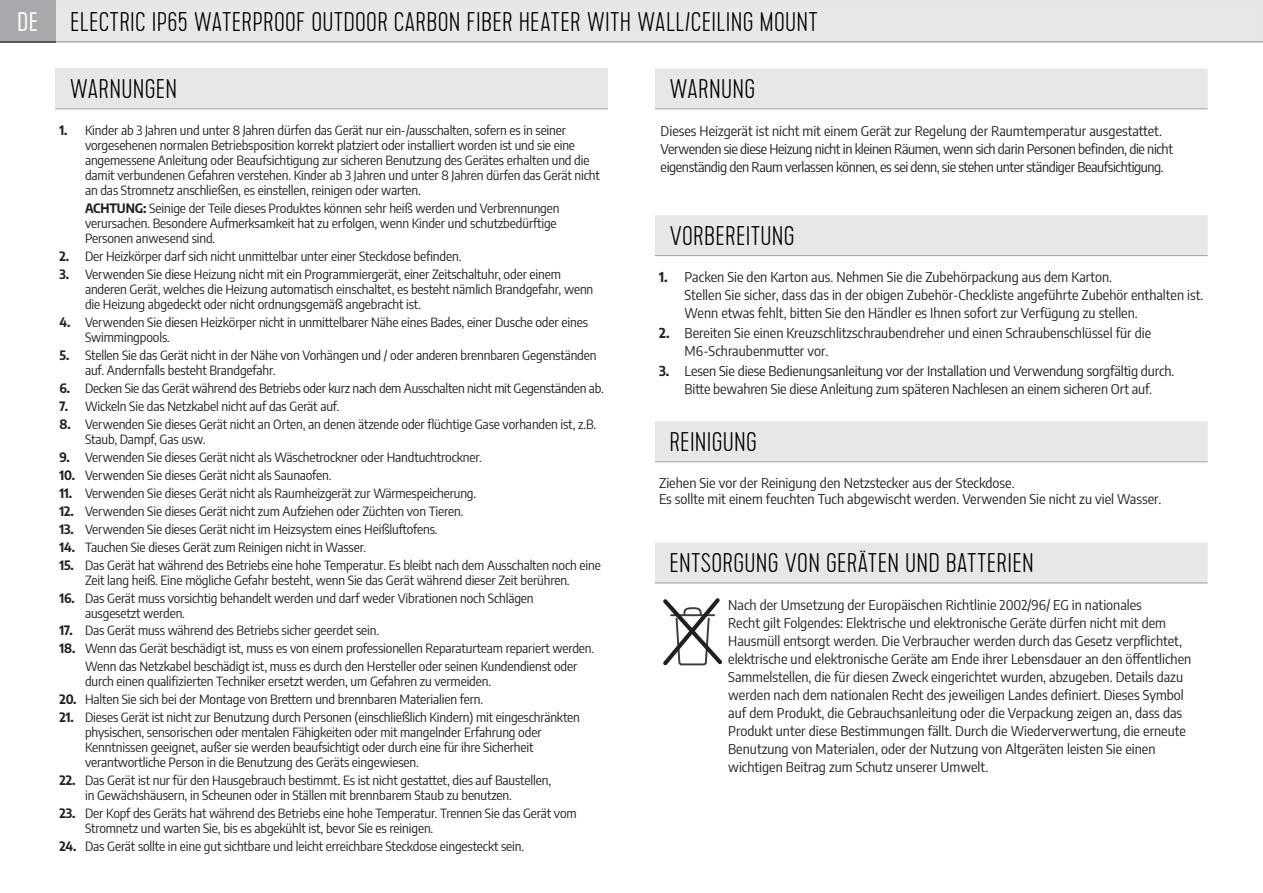
<style>
.page{position:relative;width:1263px;height:893px;background:#fff}
.page>*{position:absolute;margin:0;border:0;box-sizing:border-box;transform-origin:0 0}
.t1{font:100 27px "Cervo";letter-spacing:.01em;color:#000}
.t2{font:semi-condensed 13.5px/18px "Encode Sans";color:#231f20}
.t3{font:semi-condensed 13.5px/18px "Encode Sans";letter-spacing:-.03em;color:#231f20}
.t4{font:semi-condensed 12.75px/15px "Encode Sans";letter-spacing:-.01em;color:#231f20}
.s1{font-weight:300;color:#fff}
.s2{font-weight:700;font-size:12.9px}
.s3{font-weight:700}
</style>
<div class="page">
<div style="left:55px;top:0;width:1208px;height:43px;background:#e6e7e9"></div>
<div style="left:0;top:0;width:55px;height:43px;background:#57585a"></div>
<div style="left:0;top:0;width:55px;height:41px;background:#a8a9ad"></div>
<div style="left:55px;top:68px;width:553px;height:41px;background:#e6e7e9"></div>
<hr style="left:55px;top:108px;width:553px;height:1px;background:#a8a9ad">
<svg style="left:655px;top:68px;width:553px;height:514px"></svg>
<hr style="left:655px;top:108px;width:69px;height:1px;background:#a8a9ad">
<hr style="left:724px;top:108px;width:484px;height:1px;background:#a8a9ad">
<hr style="left:655px;top:255px;width:69px;height:1px;background:#a8a9ad">
<hr style="left:724px;top:255px;width:484px;height:1px;background:#a8a9ad">
<hr style="left:655px;top:461px;width:69px;height:1px;background:#a8a9ad">
<hr style="left:724px;top:461px;width:484px;height:1px;background:#a8a9ad">
<hr style="left:655px;top:582px;width:69px;height:2px;background:#a8a9ad">
<hr style="left:724px;top:582px;width:484px;height:2px;background:#a8a9ad">
<svg style="left:663px;top:599px;width:59px;height:67px"></svg>
<h1 class="t1" style="left:17px;top:7px;width:802px"><span class="s1">DE</span> ELECTRIC IP65 WATERPROOF OUTDOOR CARBON FIBER HEATER WITH WALL/CEILING MOUNT</h1>
<h1 class="t1" style="left:70px;top:74px;width:109px">WARNUNGEN</h1>
<p class="t4" style="left:85px;top:122px;width:516px;text-indent:-26px"><span class="s2">1.</span> Kinder ab 3 Jahren und unter 8 Jahren dürfen das Gerät nur ein-/ausschalten, sofern es in seiner vorgesehenen normalen Betriebsposition korrekt platziert oder installiert worden ist und sie eine angemessene Anleitung oder Beaufsichtigung zur sicheren Benutzung des Gerätes erhalten und die damit verbundenen Gefahren verstehen. Kinder ab 3 Jahren und unter 8 Jahren dürfen das Gerät nicht an das Stromnetz anschließen, es einstellen, reinigen oder warten.</p>
<p class="t4" style="left:85px;top:200px;width:476px"><span class="s3">ACHTUNG:</span> Seinige der Teile dieses Produktes können sehr heiß werden und Verbrennungen verursachen. Besondere Aufmerksamkeit hat zu erfolgen, wenn Kinder und schutzbedürftige<br>Personen anwesend sind.</p>
<p class="t4" style="left:60px;top:248px;width:403px"><span class="s3">2.</span> Der Heizkörper darf sich nicht unmittelbar unter einer Steckdose befinden.</p>
<p class="t4" style="left:85px;top:266px;width:510px;text-indent:-26px"><span class="s3">3.</span> Verwenden Sie diese Heizung nicht mit ein Programmiergerät, einer Zeitschaltuhr, oder einem anderen Gerät, welches die Heizung automatisch einschaltet, es besteht nämlich Brandgefahr, wenn die Heizung abgedeckt oder nicht ordnungsgemäß angebracht ist.</p>
<p class="t4" style="left:85px;top:314px;width:504px;text-indent:-26px"><span class="s3">4.</span> Verwenden Sie diesen Heizkörper nicht in unmittelbarer Nähe eines Bades, einer Dusche oder eines<br>Swimmingpools.</p>
<p class="t4" style="left:85px;top:347px;width:513px;text-indent:-26px"><span class="s3">5.</span> Stellen Sie das Gerät nicht in der Nähe von Vorhängen und / oder anderen brennbaren Gegenständen auf. Andernfalls besteht Brandgefahr.</p>
<p class="t4" style="left:60px;top:380px;width:546px"><span class="s3">6.</span> Decken Sie das Gerät während des Betriebs oder kurz nach dem Ausschalten nicht mit Gegenständen ab.</p>
<p class="t4" style="left:60px;top:398px;width:281px"><span class="s3">7.</span> Wickeln Sie das Netzkabel nicht auf das Gerät auf.</p>
<p class="t4" style="left:85px;top:416px;width:513px;text-indent:-26px"><span class="s3">8.</span> Verwenden Sie dieses Gerät nicht an Orten, an denen ätzende oder flüchtige Gase vorhanden ist, z.B.<br>Staub, Dampf, Gas usw.</p>
<p class="t4" style="left:60px;top:449px;width:424px"><span class="s3">9.</span> Verwenden Sie dieses Gerät nicht als Wäschetrockner oder Handtuchtrockner.</p>
<p class="t4" style="left:60px;top:467px;width:274px"><span class="s3">10.</span> Verwenden Sie dieses Gerät nicht als Saunaofen.</p>
<p class="t4" style="left:60px;top:485px;width:418px"><span class="s3">11.</span> Verwenden Sie dieses Gerät nicht als Raumheizgerät zur Wärmespeicherung.</p>
<p class="t4" style="left:60px;top:503px;width:405px"><span class="s3">12.</span> Verwenden Sie dieses Gerät nicht zum Aufziehen oder Züchten von Tieren.</p>
<p class="t4" style="left:60px;top:521px;width:380px"><span class="s3">13.</span> Verwenden Sie dieses Gerät nicht im Heizsystem eines Heißluftofens.</p>
<p class="t4" style="left:60px;top:539px;width:308px"><span class="s3">14.</span> Tauchen Sie dieses Gerät zum Reinigen nicht in Wasser.</p>
<p class="t4" style="left:60px;top:557px;width:543px;text-align:center"><span class="s3">15.</span> Das Gerät hat während des Betriebs eine hohe Temperatur. Es bleibt nach dem Ausschalten noch eine<br>Zeit lang heiß. Eine mögliche Gefahr besteht, wenn Sie das Gerät während dieser Zeit berühren.</p>
<p class="t4" style="left:85px;top:590px;width:450px;text-indent:-25px"><span class="s3">16.</span> Das Gerät muss vorsichtig behandelt werden und darf weder Vibrationen noch Schlägen ausgesetzt werden.</p>
<p class="t4" style="left:60px;top:623px;width:321px"><span class="s3">17.</span> Das Gerät muss während des Betriebs sicher geerdet sein.</p>
<p class="t4" style="left:85px;top:639px;width:511px;line-height:18px;text-indent:-26px"><span class="s3">18.</span> Wenn das Gerät beschädigt ist, muss es von einem professionellen Reparaturteam repariert werden.<br>Wenn das Netzkabel beschädigt ist, muss es durch den Hersteller oder seinen Kundendienst oder</p>
<p class="t4" style="left:85px;top:674px;width:408px">durch einen qualifizierten Techniker ersetzt werden, um Gefahren zu vermeiden.</p>
<p class="t4" style="left:60px;top:692px;width:425px"><span class="s3">20.</span> Halten Sie sich bei der Montage von Brettern und brennbaren Materialien fern.</p>
<p class="t4" style="left:85px;top:709px;width:496px;text-indent:-26px"><span class="s3">21.</span> Dieses Gerät ist nicht zur Benutzung durch Personen (einschließlich Kindern) mit eingeschränkten physischen, sensorischen oder mentalen Fähigkeiten oder mit mangelnder Erfahrung oder Kenntnissen geeignet, außer sie werden beaufsichtigt oder durch eine für ihre Sicherheit verantwortliche Person in die Benutzung des Geräts eingewiesen.</p>
<p class="t4" style="left:85px;top:772px;width:468px;text-indent:-26px"><span class="s3">22.</span> Das Gerät ist nur für den Hausgebrauch bestimmt. Es ist nicht gestattet, dies auf Baustellen, in Gewächshäusern, in Scheunen oder in Ställen mit brennbarem Staub zu benutzen.</p>
<p class="t4" style="left:85px;top:805px;width:493px;text-indent:-26px"><span class="s3">23.</span> Der Kopf des Geräts hat während des Betriebs eine hohe Temperatur. Trennen Sie das Gerät vom<br>Stromnetz und warten Sie, bis es abgekühlt ist, bevor Sie es reinigen.</p>
<p class="t4" style="left:60px;top:838px;width:466px"><span class="s3">24.</span> Das Gerät sollte in eine gut sichtbare und leicht erreichbare Steckdose eingesteckt sein.</p>
<h1 class="t1" style="left:669px;top:74px;width:87px">WARNUNG</h1>
<p class="t3" style="left:661px;top:121px;width:514px">Dieses Heizgerät ist nicht mit einem Gerät zur Regelung der Raumtemperatur ausgestattet.<br>Verwenden sie diese Heizung nicht in kleinen Räumen, wenn sich darin Personen befinden, die nicht eigenständig den Raum verlassen können, es sei denn, sie stehen unter ständiger Beaufsichtigung.</p>
<h1 class="t1" style="left:669px;top:221px;width:127px">VORBEREITUNG</h1>
<p class="t2" style="left:685px;top:268px;width:520px;text-indent:-26px"><span class="s3">1.</span> Packen Sie den Karton aus. Nehmen Sie die Zubehörpackung aus dem Karton.<br>Stellen Sie sicher, dass das in der obigen Zubehör-Checkliste angeführte Zubehör enthalten ist.<br>Wenn etwas fehlt, bitten Sie den Händler es Ihnen sofort zur Verfügung zu stellen.</p>
<p class="t2" style="left:685px;top:324px;width:468px;text-indent:-26px"><span class="s3">2.</span> Bereiten Sie einen Kreuzschlitzschraubendreher und einen Schraubenschlüssel für die<br>M6-Schraubenmutter vor.</p>
<p class="t2" style="left:659px;top:362px;width:517px;text-align:center"><span class="s3">3.</span> Lesen Sie diese Bedienungsanleitung vor der Installation und Verwendung sorgfältig durch.<br>Bitte bewahren Sie diese Anleitung zum späteren Nachlesen an einem sicheren Ort auf.</p>
<h1 class="t1" style="left:669px;top:427px;width:89px">REINIGUNG</h1>
<p class="t2" style="left:659px;top:475px;width:504px;line-height:15.6px">Ziehen Sie vor der Reinigung den Netzstecker aus der Steckdose.<br>Es sollte mit einem feuchten Tuch abgewischt werden. Verwenden Sie nicht zu viel Wasser.</p>
<h1 class="t1" style="left:669px;top:548px;width:366px">ENTSORGUNG VON GERÄTEN UND BATTERIEN</h1>
<p class="t2" style="left:728px;top:595px;width:465px">Nach der Umsetzung der Europäischen Richtlinie 2002/96/ EG in nationales<br>Recht gilt Folgendes: Elektrische und elektronische Geräte dürfen nicht mit dem Hausmüll entsorgt werden. Die Verbraucher werden durch das Gesetz verpflichtet, elektrische und elektronische Geräte am Ende ihrer Lebensdauer an den öffentlichen Sammelstellen, die für diesen Zweck eingerichtet wurden, abzugeben. Details dazu werden nach dem nationalen Recht des jeweiligen Landes definiert. Dieses Symbol auf dem Produkt, die Gebrauchsanleitung oder die Verpackung zeigen an, dass das Produkt unter diese Bestimmungen fällt. Durch die Wiederverwertung, die erneute Benutzung von Materialen, oder der Nutzung von Altgeräten leisten Sie einen wichtigen Beitrag zum Schutz unserer Umwelt.</p>
</div>
